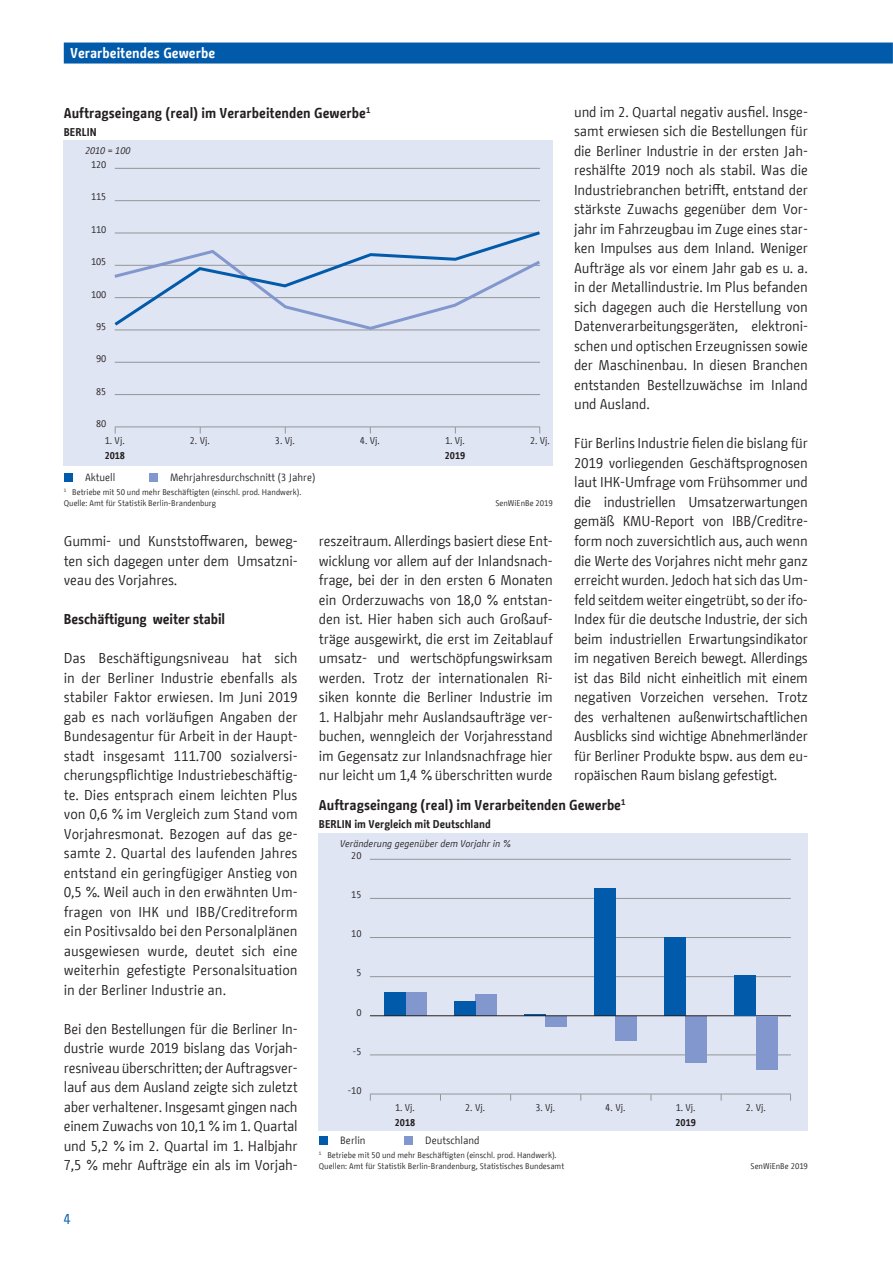
<style>
.page{position:relative;width:893px;height:1263px;background:#fff}
.page>*{position:absolute;margin:0;border:0;box-sizing:border-box;transform-origin:0 0}
.Fließtext{font:14.25px/19.5px "BMF Change";letter-spacing:-.01em;color:#231f20;text-align:justify}
.Überschrift_2{font:700 14.25px "BMF Change";color:#231f20}
.t1{font:700 14.25px "BMF Change";color:#fff}
.t2{font:14.25px "BMF Change";color:#015aaa}
.t3{font:700 11.25px "BMF Change";color:#231f20}
.t4{font:10.5px "BMF Change";color:#231f20}
.t5{font:9.75px "BMF Change";color:#231f20}
.t6{font:italic 9.75px "BMF Change";color:#231f20}
.t7{font:700 9.75px "BMF Change";color:#231f20}
.t8{font:8.25px/11.2px "BMF Change";color:#231f20}
</style>
<div class="page">
<svg style="left:892px;top:43px;width:1px;height:21px"></svg>
<div style="left:74px;top:43px;width:808px;height:21px;background:#015aaa"></div>
<div style="left:64px;top:141px;width:489px;height:325px;background:#e0e5f3"></div>
<hr style="left:115px;top:426px;width:425px;height:1px;background:#939598">
<hr style="left:115px;top:394px;width:425px;height:1px;background:#939598">
<hr style="left:115px;top:362px;width:425px;height:1px;background:#939598">
<hr style="left:115px;top:200px;width:425px;height:1px;background:#939598">
<hr style="left:115px;top:168px;width:425px;height:1px;background:#939598">
<div style="left:64px;top:473px;width:8px;height:8px;background:#015aaa"></div>
<div style="left:149px;top:473px;width:8px;height:8px;background:#8197cd"></div>
<svg style="left:114px;top:231px;width:426px;height:100px"></svg>
<div style="left:319px;top:833px;width:489px;height:298px;background:#e0e5f3"></div>
<hr style="left:370px;top:1094px;width:421px;height:1px;background:#939598">
<hr style="left:370px;top:1054px;width:421px;height:1px;background:#939598">
<hr style="left:370px;top:976px;width:421px;height:1px;background:#939598">
<hr style="left:370px;top:937px;width:421px;height:1px;background:#939598">
<hr style="left:370px;top:898px;width:421px;height:1px;background:#939598">
<hr style="left:370px;top:859px;width:421px;height:1px;background:#939598">
<hr style="left:524px;top:1014px;width:21px;height:2px;background:#015aaa">
<div style="left:594px;top:888px;width:22px;height:128px;background:#015aaa"></div>
<div style="left:665px;top:937px;width:21px;height:79px;background:#015aaa"></div>
<div style="left:405px;top:993px;width:21px;height:23px;background:#8197cd"></div>
<div style="left:475px;top:994px;width:22px;height:22px;background:#8197cd"></div>
<div style="left:545px;top:1016px;width:22px;height:10px;background:#8197cd"></div>
<div style="left:616px;top:1016px;width:21px;height:24px;background:#8197cd"></div>
<div style="left:686px;top:1016px;width:21px;height:46px;background:#8197cd"></div>
<div style="left:319px;top:1136px;width:8px;height:8px;background:#015aaa"></div>
<div style="left:404px;top:1136px;width:8px;height:8px;background:#8197cd"></div>
<div style="left:384px;top:993px;width:21px;height:23px;background:#015aaa"></div>
<div style="left:454px;top:1001px;width:21px;height:15px;background:#015aaa"></div>
<hr style="left:370px;top:1015px;width:421px;height:1px;background:#231f20">
<div style="left:735px;top:976px;width:21px;height:40px;background:#015aaa"></div>
<div style="left:756px;top:1016px;width:21px;height:53px;background:#8197cd"></div>
<p class="t1" style="left:70px;top:43px;width:147px">Verarbeitendes Gewerbe</p>
<p class="Fließtext" style="left:574px;top:102px;width:235px">und im 2. Quartal negativ ausfiel. Insge&shy;samt erwiesen sich die Bestellungen für die Berliner Industrie in der ersten Jah&shy;reshälfte 2019 noch als stabil. Was die Industriebranchen betrifft, entstand der stärkste Zuwachs gegenüber dem Vor&shy;jahr im Fahrzeugbau im Zuge eines star&shy;ken Impulses aus dem Inland. Weniger Aufträge als vor einem Jahr gab es u. a. in der Metallindustrie. Im Plus befanden sich dagegen auch die Herstellung von Datenverarbeitungsgeräten, elektroni&shy;schen und optischen Erzeugnissen sowie der Maschinenbau. In diesen Branchen entstanden Bestellzuwächse im Inland und Ausland.</p>
<p class="Fließtext" style="left:574px;top:434px;width:235px">Für Berlins Industrie fielen die bislang für 2019 vorliegenden Geschäftsprognosen laut IHK-Umfrage vom Frühsommer und die industriellen Umsatzerwartungen gemäß KMU-Report von IBB/Creditre&shy;form noch zuversichtlich aus, auch wenn die Werte des Vorjahres nicht mehr ganz erreicht wurden. Jedoch hat sich das Um&shy;feld seitdem weiter eingetrübt, so der ifo-Index für die deutsche Industrie, der sich beim industriellen Erwartungsindikator im negativen Bereich bewegt. Allerdings ist das Bild nicht einheitlich mit einem negativen Vorzeichen versehen. Trotz des verhaltenen außenwirtschaftlichen Ausblicks sind wichtige Abnehmerländer für Berliner Produkte bspw. aus dem eu&shy;ropäischen Raum bislang gefestigt.</p>
<p class="Überschrift_2" style="left:319px;top:795px;width:308px">Auftragseingang (real) im Verarbeitenden Gewerbe<sup>1</sup></p>
<p class="t3" style="left:319px;top:816px;width:173px">BERLIN im Vergleich mit Deutschland</p>
<p class="t6" style="left:340px;top:836px;width:172px">Veränderung gegenüber dem Vorjahr in %</p>
<p class="t5" style="left:351px;top:849px;width:12px">20</p>
<p class="t5" style="left:351px;top:888px;width:12px">15</p>
<p class="t5" style="left:351px;top:927px;width:12px">10</p>
<p class="t5" style="left:356px;top:966px;width:7px">5</p>
<p class="t5" style="left:356px;top:1005px;width:7px">0</p>
<p class="t5" style="left:353px;top:1044px;width:10px">-5</p>
<p class="t5" style="left:348px;top:1083px;width:15px">-10</p>
<p class="t5" style="left:395px;top:1100px;width:21px">1. Vj.</p>
<p class="t5" style="left:465px;top:1100px;width:21px">2. Vj.</p>
<p class="t5" style="left:535px;top:1100px;width:21px">3. Vj.</p>
<p class="t5" style="left:606px;top:1100px;width:21px">4. Vj.</p>
<p class="t5" style="left:676px;top:1100px;width:21px">1. Vj.</p>
<p class="t5" style="left:746px;top:1100px;width:21px">2. Vj.</p>
<p class="t7" style="left:395px;top:1115px;width:22px">2018</p>
<p class="t7" style="left:676px;top:1115px;width:22px">2019</p>
<p class="t4" style="left:340px;top:1133px;width:27px">Berlin</p>
<p class="t4" style="left:425px;top:1133px;width:56px">Deutschland</p>
<p class="t8" style="left:319px;top:1149px;width:247px"><sup>1</sup> Betriebe mit 50 und mehr Beschäftigten (einschl. prod. Handwerk).<br>Quellen: Amt für Statistik Berlin-Brandenburg, Statistisches Bundesamt</p>
<p class="t8" style="left:750px;top:1160px;width:59px">SenWiEnBe 2019</p>
<p class="Überschrift_2" style="left:64px;top:102px;width:308px">Auftragseingang (real) im Verarbeitenden Gewerbe<sup>1</sup></p>
<p class="t3" style="left:64px;top:124px;width:34px">BERLIN</p>
<p class="t6" style="left:85px;top:144px;width:47px">2010 = 100</p>
<p class="t5" style="left:91px;top:158px;width:17px">120</p>
<p class="t5" style="left:91px;top:190px;width:17px">115</p>
<p class="t5" style="left:91px;top:222px;width:17px">110</p>
<p class="t5" style="left:91px;top:255px;width:17px">105</p>
<p class="t5" style="left:91px;top:287px;width:17px">100</p>
<p class="t5" style="left:96px;top:320px;width:12px">95</p>
<p class="t5" style="left:96px;top:352px;width:12px">90</p>
<p class="t5" style="left:96px;top:384px;width:12px">85</p>
<p class="t5" style="left:96px;top:417px;width:12px">80</p>
<p class="t5" style="left:105px;top:433px;width:21px">1. Vj.</p>
<p class="t5" style="left:190px;top:433px;width:21px">2. Vj.</p>
<p class="t5" style="left:275px;top:433px;width:21px">3. Vj.</p>
<p class="t5" style="left:360px;top:433px;width:21px">4. Vj.</p>
<p class="t5" style="left:445px;top:433px;width:21px">1. Vj.</p>
<p class="t5" style="left:530px;top:433px;width:21px">2. Vj.</p>
<p class="t7" style="left:105px;top:448px;width:22px">2018</p>
<p class="t7" style="left:445px;top:448px;width:22px">2019</p>
<p class="t4" style="left:85px;top:470px;width:32px">Aktuell</p>
<p class="t4" style="left:170px;top:470px;width:147px">Mehrjahresdurchschnitt (3 Jahre)</p>
<p class="t8" style="left:64px;top:486px;width:239px"><sup>1</sup> Betriebe mit 50 und mehr Beschäftigten (einschl. prod. Handwerk).<br>Quelle: Amt für Statistik Berlin-Brandenburg</p>
<p class="t8" style="left:495px;top:498px;width:59px">SenWiEnBe 2019</p>
<p class="Fließtext" style="left:64px;top:531px;width:235px">Gummi- und Kunststoffwaren, beweg&shy;ten sich dagegen unter dem Umsatzni&shy;veau des Vorjahres.</p>
<p class="Überschrift_2" style="left:64px;top:609px;width:163px">Beschäftigung weiter stabil</p>
<p class="Fließtext" style="left:64px;top:648px;width:235px">Das Beschäftigungsniveau hat sich in der Berliner Industrie ebenfalls als stabiler Faktor erwiesen. Im Juni 2019 gab es nach vorläufigen Angaben der Bundesagentur für Arbeit in der Haupt&shy;stadt insgesamt 111.700 sozialversi&shy;cherungspflichtige Industriebeschäftig&shy;te. Dies entsprach einem leichten Plus von 0,6 % im Vergleich zum Stand vom Vorjahresmonat. Bezogen auf das ge&shy;samte 2. Quartal des laufenden Jahres entstand ein geringfügiger Anstieg von 0,5 %. Weil auch in den erwähnten Um&shy;fragen von IHK und IBB/Creditreform ein Positivsaldo bei den Personalplänen ausgewiesen wurde, deutet sich eine weiterhin gefestigte Personalsituation in der Berliner Industrie an.</p>
<p class="Fließtext" style="left:64px;top:1019px;width:235px">Bei den Bestellungen für die Berliner In&shy;dustrie wurde 2019 bislang das Vorjah&shy;resniveau überschritten; der Auftragsver&shy;lauf aus dem Ausland zeigte sich zuletzt aber verhaltener. Insgesamt gingen nach einem Zuwachs von 10,1 % im 1. Quartal und 5,2 % im 2. Quartal im 1. Halbjahr 7,5 % mehr Aufträge ein als im Vorjah-</p>
<p class="Fließtext" style="left:319px;top:531px;width:235px">reszeitraum. Allerdings basiert diese Ent&shy;wicklung vor allem auf der Inlandsnach&shy;frage, bei der in den ersten 6 Monaten ein Orderzuwachs von 18,0 % entstan&shy;den ist. Hier haben sich auch Großauf&shy;träge ausgewirkt, die erst im Zeitablauf umsatz- und wertschöpfungswirksam werden. Trotz der internationalen Ri&shy;siken konnte die Berliner Industrie im</p>
<p class="Fließtext" style="left:319px;top:707px;width:235px">1. Halbjahr mehr Auslandsaufträge ver&shy;buchen, wenngleich der Vorjahresstand im Gegensatz zur Inlandsnachfrage hier nur leicht um 1,4 % überschritten wurde</p>
<p class="t2" style="left:64px;top:1209px;width:9px">4</p>
</div>
